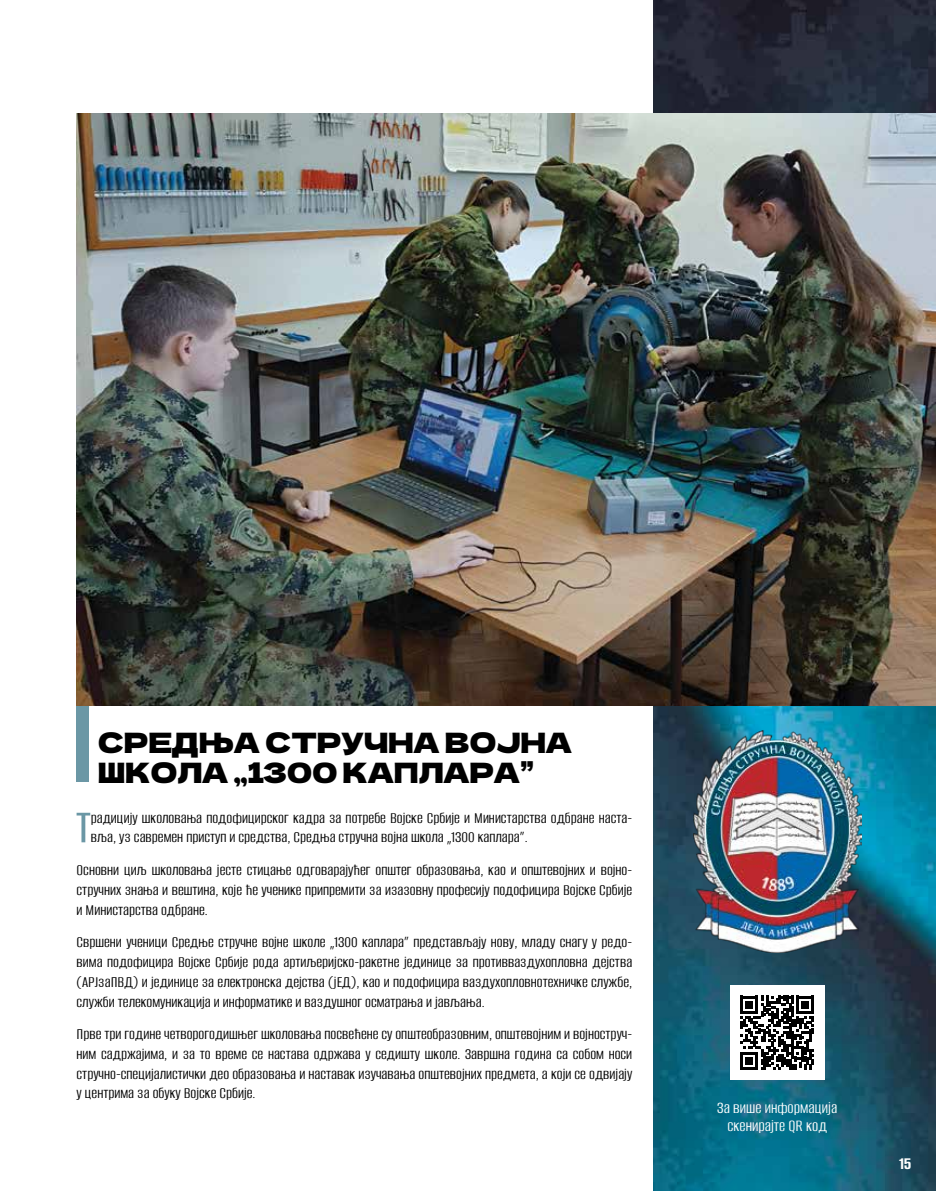
<style>
.page{position:relative;width:936px;height:1191px;background:#fff}
.page>*{position:absolute;margin:0;border:0;box-sizing:border-box;transform-origin:0 0}
.t1{font:100 49.95px "Alumni Sans";color:#6b97a5}
.t2{font:27.9px/30.2px "Dela Gothic One";letter-spacing:-.01em;color:#000}
.t3{font:100 18px "Alumni Sans";color:#fff}
.t4{font:100 17.4px/18.3px "Alumni Sans";color:#fff;text-align:center}
.t5{font:100 16.5px/19.8px "Alumni Sans";color:#000;text-align:justify}
</style>
<div class="page">
<img style="left:653px;top:0;width:282px;height:1191px">
<img style="left:693px;top:731px;width:168px;height:221px">
<div style="left:77px;top:574px;width:12px;height:208px;background:#6b97a5"></div>
<img style="left:77px;top:114px;width:858px;height:591px">
<div style="left:730px;top:985px;width:94px;height:94px;background:#fff"></div>
<svg style="left:740px;top:996px;width:74px;height:73px"></svg>
<h2 class="t2" style="left:98px;top:725px;width:476px">СРЕДЊА СТРУЧНА ВОЈНА<br>ШКОЛА „1300 КАПЛАРА”</h2>
<h1 class="t1" style="left:76px;top:802px;width:16px">Т</h1>
<p class="t5" style="left:91px;top:808px;width:543px">радицију школовања подофицирског кадра за потребе Војске Србије и Министарства одбране наста&shy;вља, уз савремен приступ и средства, Средња стручна војна школа „1300 каплара”.</p>
<p class="t5" style="left:77px;top:860px;width:557px">Основни циљ школовања јесте стицање одговарајућег општег образовања, као и општевојних и војно&shy;стручних знања и вештина, које ће ученике припремити за изазовну професију подофицира Војске Србије и Министарства одбране.</p>
<p class="t5" style="left:77px;top:933px;width:557px">Свршени ученици Средње стручне војне школе „1300 каплара” представљају нову, младу снагу у редо&shy;вима подофицира Војске Србије рода артиљеријско-ракетне јединице за противваздухопловна дејства (АРЈзаПВД) и јединице за електронска дејства (јЕД), као и подофицира ваздухопловнотехничке службе, служби телекомуникација и информатике и ваздушног осматрања и јављања.</p>
<p class="t5" style="left:77px;top:1025px;width:557px">Прве три године четворогодишњег школовања посвећене су општеобразовним, општевојним и војноструч&shy;ним садржајима, и за то време се настава одржава у седишту школе. Завршна година са собом носи стручно-специјалистички део образовања и наставак изучавања општевојних предмета, а који се одвијају у центрима за обуку Војске Србије.</p>
<p class="t4" style="left:717px;top:1099px;width:121px">За више информација скенирајте QR код</p>
<p class="t3" style="left:899px;top:1155px;width:13px">15</p>
</div>
